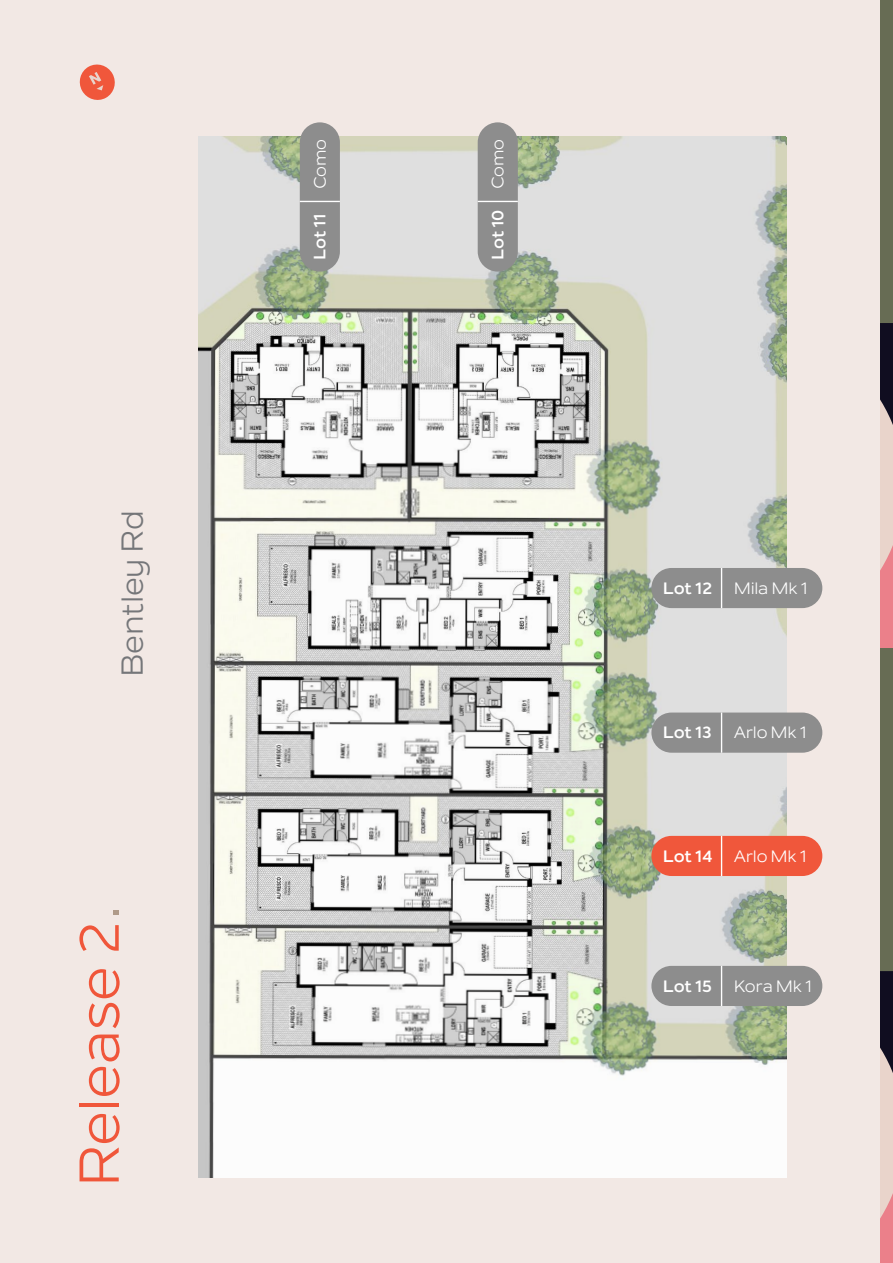
<style>
.page{position:relative;width:893px;height:1263px;background:#f2e8e4}
.page>*{position:absolute;margin:0;border:0;box-sizing:border-box;transform-origin:0 0}
.t1{font:55.5px "Nolan";letter-spacing:-.015em;color:#f0563a}
.t2{font:30px "Nolan";letter-spacing:-.015em;color:#757679}
.t3{font:16.35px "Nolan";letter-spacing:-.015em;color:#fff}
.t4{font:700 16.35px "Nolan";letter-spacing:-.015em;color:#fff}
.s1{color:#af9a89}
</style>
<div class="page">
<img style="left:198px;top:136px;width:589px;height:1042px">
<div style="left:300px;top:122px;width:40px;height:150px;background:#8d8d8d;border-radius:20px"></div>
<hr style="left:300px;top:201px;width:40px;height:1px;background:#fff">
<div style="left:651px;top:568px;width:171px;height:40px;background:#8d8d8d;border-radius:20px"></div>
<hr style="left:721px;top:568px;width:1px;height:40px;background:#fff">
<div style="left:651px;top:712px;width:171px;height:41px;background:#8d8d8d;border-radius:20px"></div>
<hr style="left:721px;top:712px;width:1px;height:41px;background:#fff">
<div style="left:651px;top:836px;width:171px;height:40px;background:#f0573b;border-radius:20px"></div>
<hr style="left:721px;top:836px;width:1px;height:40px;background:#fff">
<div style="left:651px;top:966px;width:171px;height:40px;background:#8d8d8d;border-radius:20px"></div>
<hr style="left:721px;top:966px;width:1px;height:40px;background:#fff">
<div style="left:478px;top:122px;width:40px;height:150px;background:#8d8d8d;border-radius:20px"></div>
<hr style="left:478px;top:201px;width:40px;height:1px;background:#fff">
<svg style="left:881px;top:0;width:12px;height:1263px;background:#88796f"></svg>
<svg style="left:79px;top:64px;width:36px;height:36px"></svg>
<p class="t2" style="left:115px;top:677px;width:168px;rotate:-90deg">Bentley Rd</p>
<p class="t1" style="left:66px;top:1187px;width:283px;rotate:-90deg">Release 2<span class="s1">.</span></p>
<p class="t3" style="left:310px;top:189px;width:52px;rotate:-90deg">Como</p>
<p class="t4" style="left:310px;top:260px;width:48px;rotate:-90deg">Lot 11</p>
<p class="t3" style="left:488px;top:189px;width:52px;rotate:-90deg">Como</p>
<p class="t4" style="left:488px;top:260px;width:52px;rotate:-90deg">Lot 10</p>
<p class="t4" style="left:663px;top:578px;width:51px">Lot 12</p>
<p class="t3" style="left:734px;top:578px;width:75px">Mila Mk 1</p>
<p class="t4" style="left:663px;top:723px;width:50px">Lot 13</p>
<p class="t3" style="left:734px;top:723px;width:75px">Arlo Mk 1</p>
<p class="t4" style="left:663px;top:846px;width:51px">Lot 14</p>
<p class="t3" style="left:734px;top:846px;width:75px">Arlo Mk 1</p>
<p class="t4" style="left:663px;top:976px;width:51px">Lot 15</p>
<p class="t3" style="left:734px;top:976px;width:80px">Kora Mk 1</p>
</div>
